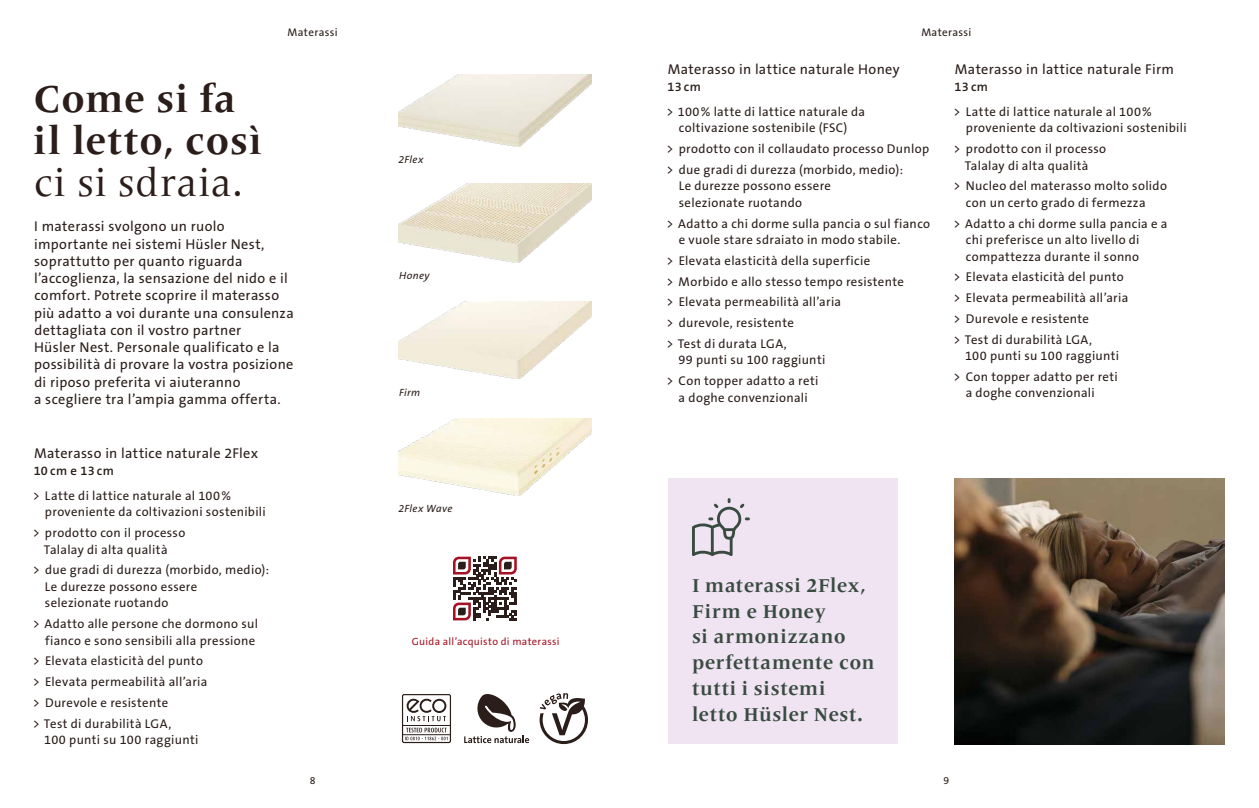
<style>
.page{position:relative;width:1259px;height:808px;background:#fff}
.page>*{position:absolute;margin:0;border:0;box-sizing:border-box;transform-origin:0 0}
.t1{font:700 39px/42px "Frutiger Serif LT Pro";letter-spacing:.02em;color:#2a1d1a}
.t2{font:39px "Frutiger Serif LT Pro";letter-spacing:.025em;color:#2a1d1a}
.t3{font:700 19.5px/26px "Frutiger Serif LT Pro";letter-spacing:.03em;color:#394b41}
.t4{font:14.25px/17.2px "The Sans B W5 Plain";letter-spacing:.02em;color:#2a1d1a}
.t5{font:12.75px/16.5px "The Sans B W5 Plain";letter-spacing:.025em;color:#2a1d1a}
.t6{font:600 12.75px "The Sans B W6";letter-spacing:.02em;color:#2a1d1a}
.t7{font:11.1px "The Sans B W5 Plain";letter-spacing:.03em;color:#2a1d1a}
.t8{font:10.5px "The Sans B W5 Plain";letter-spacing:.025em;color:#a41223}
.t9{font:italic 10.5px "The Sans B W5 Plain";letter-spacing:.035em;color:#2a1d1a}
.t10{font:10.5px "The Sans B W5 Plain";color:#2a1d1a}
</style>
<div class="page">
<img style="left:399px;top:74px;width:192px;height:73px">
<img style="left:399px;top:301px;width:192px;height:78px">
<img style="left:399px;top:183px;width:192px;height:80px">
<img style="left:399px;top:419px;width:192px;height:76px">
<img style="left:955px;top:478px;width:270px;height:266px">
<svg style="left:453px;top:557px;width:64px;height:63px"></svg>
<div style="left:402px;top:694px;width:49px;height:49px;border:1px solid #2a1d1a;border-radius:2px"></div>
<hr style="left:403px;top:734px;width:47px;height:1px;background:#2a1d1a">
<hr style="left:403px;top:725px;width:47px;height:1px;background:#2a1d1a">
<svg style="left:406px;top:698px;width:40px;height:23px"></svg>
<svg style="left:405px;top:728px;width:42px;height:12px"></svg>
<svg style="left:464px;top:694px;width:65px;height:49px"></svg>
<svg style="left:539px;top:693px;width:49px;height:51px"></svg>
<div style="left:668px;top:478px;width:229px;height:266px;background:#f0e4f2"></div>
<svg style="left:692px;top:498px;width:58px;height:58px"></svg>
<p class="t7" style="left:287px;top:25px;width:52px">Materassi</p>
<p class="t7" style="left:921px;top:25px;width:52px">Materassi</p>
<h1 class="t1" style="left:33px;top:78px;width:230px">Come si fa il letto, così</h1>
<h1 class="t2" style="left:34px;top:160px;width:209px">ci si sdraia.</h1>
<p class="t4" style="left:34px;top:218px;width:261px">I materassi svolgono un ruolo importante nei sistemi Hüsler Nest, soprattutto per quanto riguarda l’accoglienza, la sensazione del nido e il comfort. Potrete scoprire il materasso più adatto a voi durante una consulenza dettagliata con il vostro partner<br>Hüsler Nest. Personale qualificato e la possibilità di provare la vostra posizione di riposo preferita vi aiuteranno<br>a scegliere tra l’ampia gamma offerta.</p>
<p class="t4" style="left:34px;top:445px;width:226px">Materasso in lattice naturale 2Flex</p>
<p class="t6" style="left:34px;top:462px;width:82px">10 cm e 13 cm</p>
<p class="t5" style="left:45px;top:487px;width:222px;text-indent:-12px">&gt; Latte di lattice naturale al 100% proveniente da coltivazioni sostenibili</p>
<p class="t5" style="left:33px;top:524px;width:154px;text-align:center">&gt; prodotto con il processo<br>Talalay di alta qualità</p>
<p class="t5" style="left:45px;top:562px;width:226px;text-indent:-12px">&gt; due gradi di durezza (morbido, medio):<br>Le durezze possono essere<br>selezionate ruotando</p>
<p class="t5" style="left:33px;top:615px;width:227px;text-align:right">&gt; Adatto alle persone che dormono sul fianco e sono sensibili alla pressione</p>
<p class="t5" style="left:33px;top:651px;width:176px;line-height:20.7px">&gt; Elevata elasticità del punto &gt; Elevata permeabilità all’aria &gt; Durevole e resistente<br>&gt; Test di durabilità LGA,</p>
<p class="t5" style="left:44px;top:732px;width:156px">100 punti su 100 raggiunti</p>
<p class="t9" style="left:398px;top:153px;width:26px">2Flex</p>
<p class="t9" style="left:399px;top:270px;width:32px">Honey</p>
<p class="t9" style="left:399px;top:386px;width:23px">Firm</p>
<p class="t9" style="left:398px;top:502px;width:55px">2Flex Wave</p>
<p class="t8" style="left:412px;top:634px;width:149px">Guida all’acquisto di materassi</p>
<p class="t4" style="left:668px;top:61px;width:233px">Materasso in lattice naturale Honey</p>
<p class="t6" style="left:667px;top:78px;width:35px">13 cm</p>
<p class="t5" style="left:666px;top:103px;width:200px;text-align:center">&gt; 100% latte di lattice naturale da coltivazione sostenibile (FSC)</p>
<p class="t5" style="left:666px;top:139px;width:264px;line-height:20.7px">&gt; prodotto con il collaudato processo Dunlop &gt; due gradi di durezza (morbido, medio):</p>
<p class="t5" style="left:678px;top:178px;width:154px">Le durezze possono essere selezionate ruotando</p>
<p class="t5" style="left:679px;top:215px;width:253px;text-indent:-12px">&gt; Adatto a chi dorme sulla pancia o sul fianco e vuole stare sdraiato in modo stabile.</p>
<p class="t5" style="left:666px;top:250px;width:239px;line-height:20.7px">&gt; Elevata elasticità della superficie<br>&gt; Morbido e allo stesso tempo resistente &gt; Elevata permeabilità all’aria<br>&gt; durevole, resistente<br>&gt; Test di durata LGA,</p>
<p class="t5" style="left:666px;top:350px;width:160px;line-height:20.7px;text-indent:12px">99 punti su 100 raggiunti &gt; Con topper adatto a reti</p>
<p class="t5" style="left:678px;top:389px;width:131px">a doghe convenzionali</p>
<p class="t4" style="left:955px;top:61px;width:221px">Materasso in lattice naturale Firm</p>
<p class="t6" style="left:954px;top:78px;width:35px">13 cm</p>
<p class="t5" style="left:966px;top:103px;width:222px;text-indent:-12px">&gt; Latte di lattice naturale al 100% proveniente da coltivazioni sostenibili</p>
<p class="t5" style="left:953px;top:141px;width:154px;text-align:center">&gt; prodotto con il processo<br>Talalay di alta qualità</p>
<p class="t5" style="left:966px;top:178px;width:203px;text-indent:-12px">&gt; Nucleo del materasso molto solido con un certo grado di fermezza</p>
<p class="t5" style="left:966px;top:215px;width:203px;text-indent:-12px">&gt; Adatto a chi dorme sulla pancia e a chi preferisce un alto livello di compattezza durante il sonno</p>
<p class="t5" style="left:953px;top:267px;width:176px;line-height:20.7px">&gt; Elevata elasticità del punto &gt; Elevata permeabilità all’aria &gt; Durevole e resistente<br>&gt; Test di durabilità LGA,</p>
<p class="t5" style="left:953px;top:345px;width:167px;line-height:20.7px;text-align:right">100 punti su 100 raggiunti<br>&gt; Con topper adatto per reti</p>
<p class="t5" style="left:965px;top:385px;width:131px">a doghe convenzionali</p>
<h2 class="t3" style="left:692px;top:572px;width:184px">I materassi 2Flex,<br>Firm e Honey<br>si armonizzano perfettamente con tutti i sistemi letto Hüsler Nest.</h2>
<p class="t10" style="left:310px;top:774px;width:7px">8</p>
<p class="t10" style="left:943px;top:774px;width:7px">9</p>
</div>
